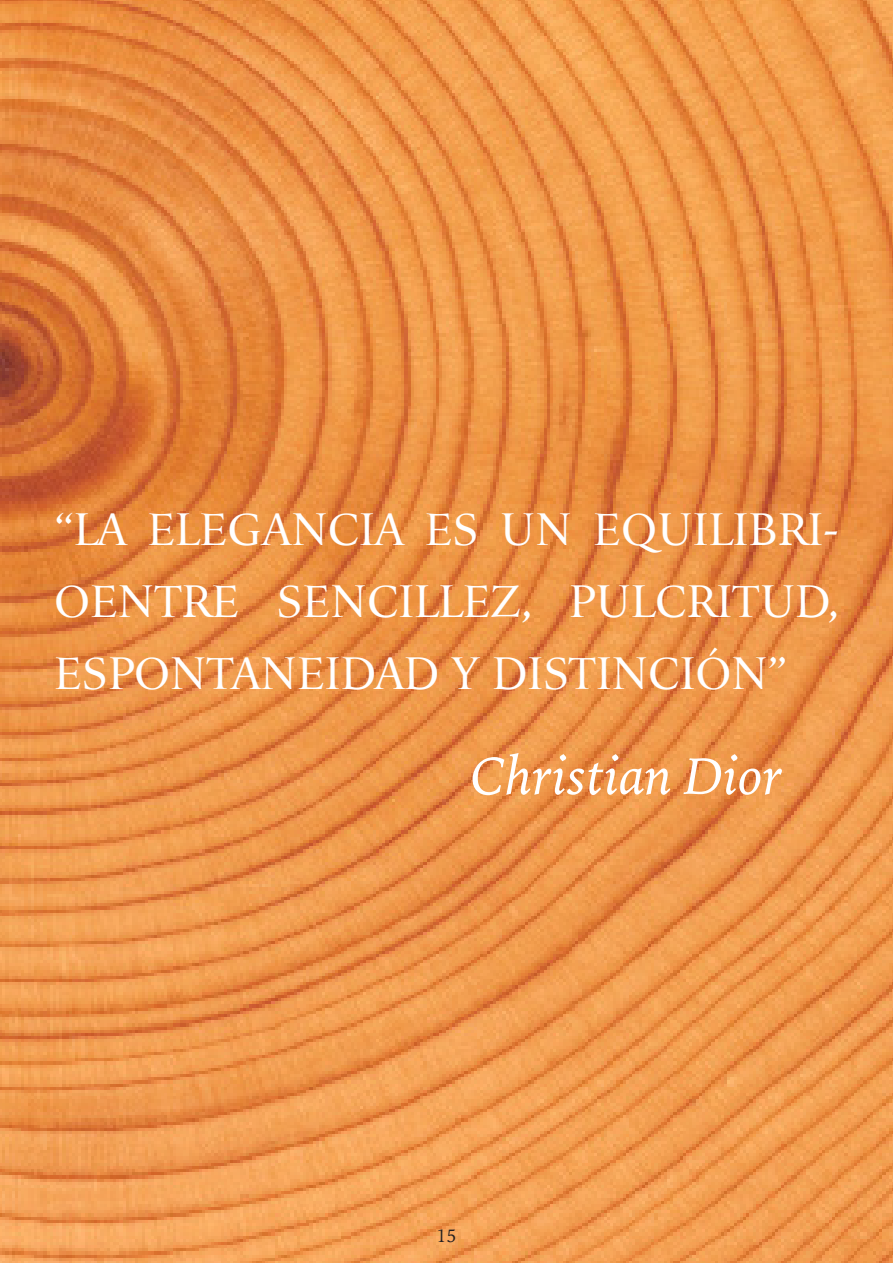
<style>
.page{position:relative;width:893px;height:1263px;background:#fff}
.page>*{position:absolute;margin:0;border:0;box-sizing:border-box;transform-origin:0 0}
.t1{font:italic 54px "Iowan Old Style";color:#fff}
.t2{font:45px/72px "Iowan Old Style Titling";color:#fff;text-align:justify}
.t3{font:18px "Iowan Old Style";color:#231f20}
</style>
<div class="page">
<img style="left:0;top:0;width:893px;height:1263px">
<p class="t2" style="left:54px;top:494px;width:786px">“LA ELEGANCIA ES UN EQUILIBRI-OENTRE SENCILLEZ, PULCRITUD, ESPONTANEIDAD Y DISTINCIÓN”</p>
<p class="t1" style="left:470px;top:728px;width:314px">Christian Dior</p>
<p class="t3" style="left:436px;top:1219px;width:22px">15</p>
</div>
